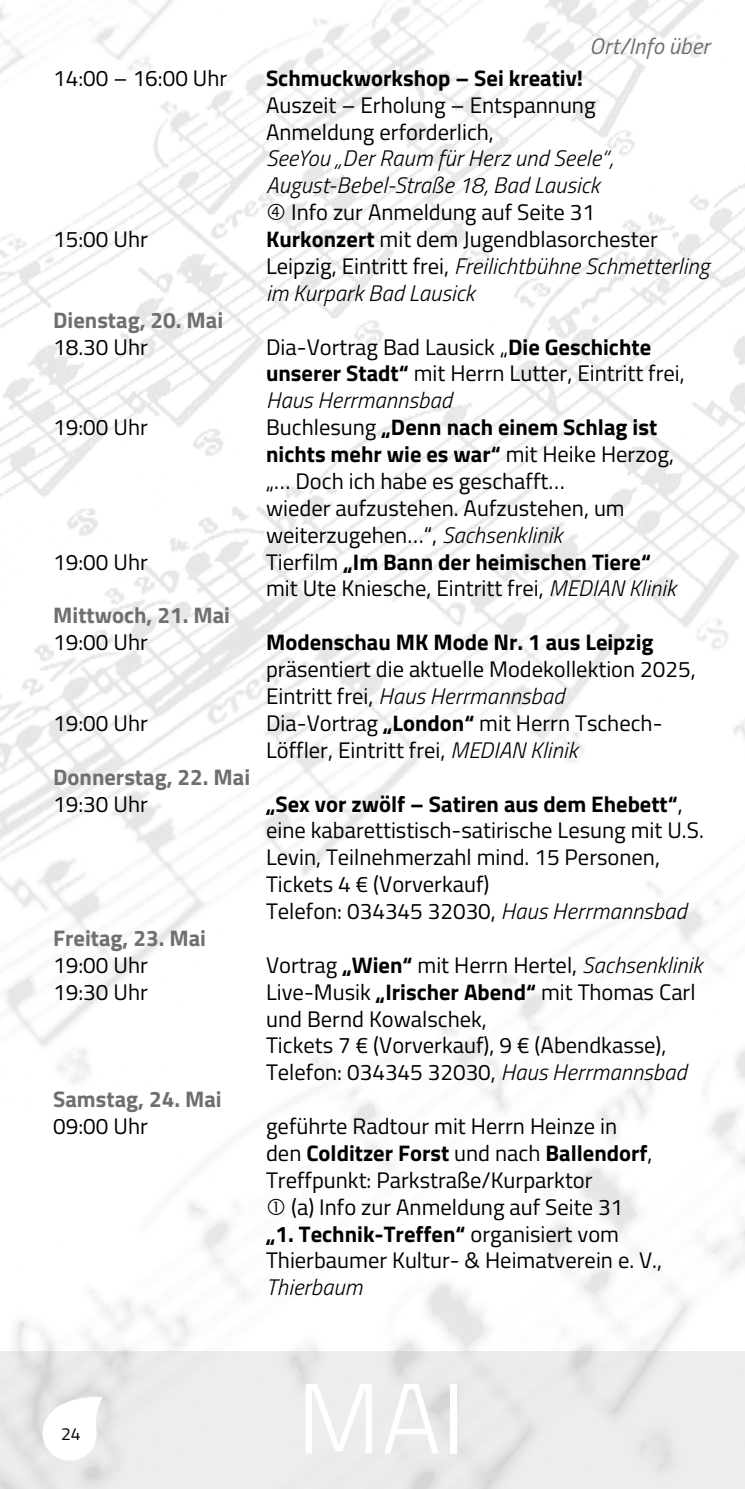
<style>
.page{position:relative;width:745px;height:1489px;background:#fff}
.page>*{position:absolute;margin:0;border:0;box-sizing:border-box;transform-origin:0 0}
.t1{font:300 100px "Titillium Web";color:#fff}
.t2{font:22.5px/26.8px "Titillium Web";color:#000}
.t3{font:700 22.5px "Titillium Web";color:#706f6f}
.t4{font:italic 300 22.5px/26.8px "Titillium Web";letter-spacing:.01em;color:#000}
.t5{font:700 22.5px "Titillium Web";color:#000}
.t6{font:italic 22.5px "Titillium Web";letter-spacing:.01em;color:#706f6f}
.t7{font:17.5px "Titillium Web";color:#000}
.s1{font-weight:700}
.s2{font-weight:300;font-style:italic}
</style>
<div class="page">
<img style="left:0;top:0;width:744px;height:1350px">
<hr style="left:744px;top:1350px;width:1px;height:138px;background:#ededed">
<div style="left:0;top:1350px;width:744px;height:138px;background:#ededed"></div>
<svg style="left:43px;top:1393px;width:60px;height:67px"></svg>
<svg style="left:268px;top:204px;width:16px;height:16px"></svg>
<svg style="left:268px;top:1198px;width:16px;height:16px"></svg>
<p class="t6" style="left:589px;top:29px;width:121px">Ort/Info über</p>
<p class="t2" style="left:53px;top:63px;width:175px">14:00 – 16:00 Uhr</p>
<p class="t5" style="left:266px;top:61px;width:318px">Schmuckworkshop – Sei kreativ!</p>
<p class="t2" style="left:266px;top:90px;width:331px">Auszeit – Erholung – Entspannung<br>Anmeldung erforderlich,</p>
<p class="t4" style="left:266px;top:144px;width:349px">SeeYou „Der Raum für Herz und Seele“,<br>August-Bebel-Straße 18, Bad Lausick</p>
<p class="t2" style="left:291px;top:198px;width:305px">Info zur Anmeldung auf Seite 31</p>
<p class="t2" style="left:53px;top:225px;width:96px">15:00 Uhr</p>
<p class="t2" style="left:266px;top:225px;width:444px"><span class="s1">Kurkonzert</span> mit dem Jugendblasorchester<br>Leipzig, Eintritt frei, <span class="s2">Freilichtbühne Schmetterling im Kurpark Bad Lausick</span></p>
<p class="t3" style="left:53px;top:302px;width:171px">Dienstag, 20. Mai</p>
<p class="t2" style="left:53px;top:332px;width:96px">18.30 Uhr</p>
<p class="t2" style="left:266px;top:332px;width:420px">Dia-Vortrag Bad Lausick „<span class="s1">Die Geschichte unserer Stadt“</span> mit Herrn Lutter, Eintritt frei,<br><span class="s2">Haus Herrmannsbad</span></p>
<p class="t2" style="left:53px;top:413px;width:96px">19:00 Uhr</p>
<p class="t2" style="left:266px;top:413px;width:409px">Buchlesung <span class="s1">„Denn nach einem Schlag ist nichts mehr wie es war“</span> mit Heike Herzog, „… Doch ich habe es geschafft…<br>wieder aufzustehen. Aufzustehen, um weiterzugehen…“, <span class="s2">Sachsenklinik</span></p>
<p class="t2" style="left:53px;top:547px;width:96px">19:00 Uhr</p>
<p class="t2" style="left:266px;top:547px;width:411px">Tierfilm <span class="s1">„Im Bann der heimischen Tiere“ </span>mit Ute Kniesche, Eintritt frei, <span class="s2">MEDIAN Klinik</span></p>
<p class="t3" style="left:53px;top:598px;width:178px">Mittwoch, 21. Mai</p>
<p class="t2" style="left:53px;top:628px;width:96px">19:00 Uhr</p>
<p class="t5" style="left:266px;top:625px;width:389px">Modenschau MK Mode Nr. 1 aus Leipzig</p>
<p class="t2" style="left:266px;top:654px;width:431px">präsentiert die aktuelle Modekollektion 2025,<br>Eintritt frei, <span class="s2">Haus Herrmannsbad</span></p>
<p class="t2" style="left:53px;top:708px;width:96px">19:00 Uhr</p>
<p class="t2" style="left:266px;top:708px;width:398px">Dia-Vortrag <span class="s1">„London“</span> mit Herrn Tschech-<br>Löffler, Eintritt frei, <span class="s2">MEDIAN Klinik</span></p>
<p class="t3" style="left:53px;top:759px;width:198px">Donnerstag, 22. Mai</p>
<p class="t2" style="left:53px;top:789px;width:96px">19:30 Uhr</p>
<p class="t2" style="left:266px;top:789px;width:439px"><span class="s1">„Sex vor zwölf – Satiren aus dem Ehebett“</span>, eine kabarettistisch-satirische Lesung mit U.S.<br>Levin, Teilnehmerzahl mind. 15 Personen, Tickets 4 € (Vorverkauf)<br>Telefon: 034345 32030, <span class="s2">Haus Herrmannsbad</span></p>
<p class="t3" style="left:53px;top:920px;width:154px">Freitag, 23. Mai</p>
<p class="t2" style="left:53px;top:950px;width:96px">19:00 Uhr</p>
<p class="t2" style="left:266px;top:950px;width:437px">Vortrag <span class="s1">„Wien“</span> mit Herrn Hertel, <span class="s2">Sachsenklinik</span></p>
<p class="t2" style="left:53px;top:977px;width:96px">19:30 Uhr</p>
<p class="t2" style="left:266px;top:977px;width:431px">Live-Musik <span class="s1">„Irischer Abend“</span> mit Thomas Carl und Bernd Kowalschek,<br>Tickets 7 € (Vorverkauf), 9 € (Abendkasse), Telefon: 034345 32030, <span class="s2">Haus Herrmannsbad</span></p>
<p class="t3" style="left:53px;top:1082px;width:170px">Samstag, 24. Mai</p>
<p class="t2" style="left:53px;top:1111px;width:96px">09:00 Uhr</p>
<p class="t2" style="left:266px;top:1111px;width:388px">geführte Radtour mit Herrn Heinze in den <span class="s1">Colditzer Forst</span> und nach <span class="s1">Ballendorf</span>,<br>Treffpunkt: Parkstraße/Kurparktor</p>
<p class="t2" style="left:266px;top:1192px;width:397px;text-indent:25px">(a) Info zur Anmeldung auf Seite 31<br><span class="s1">„1. Technik-Treffen“</span> organisiert vom<br>Thierbaumer Kultur- &amp; Heimatverein e. V.,</p>
<p class="t4" style="left:266px;top:1272px;width:98px">Thierbaum</p>
<p class="t7" style="left:61px;top:1420px;width:21px">24</p>
<h1 class="t1" style="left:297px;top:1345px;width:170px">MAI</h1>
</div>
